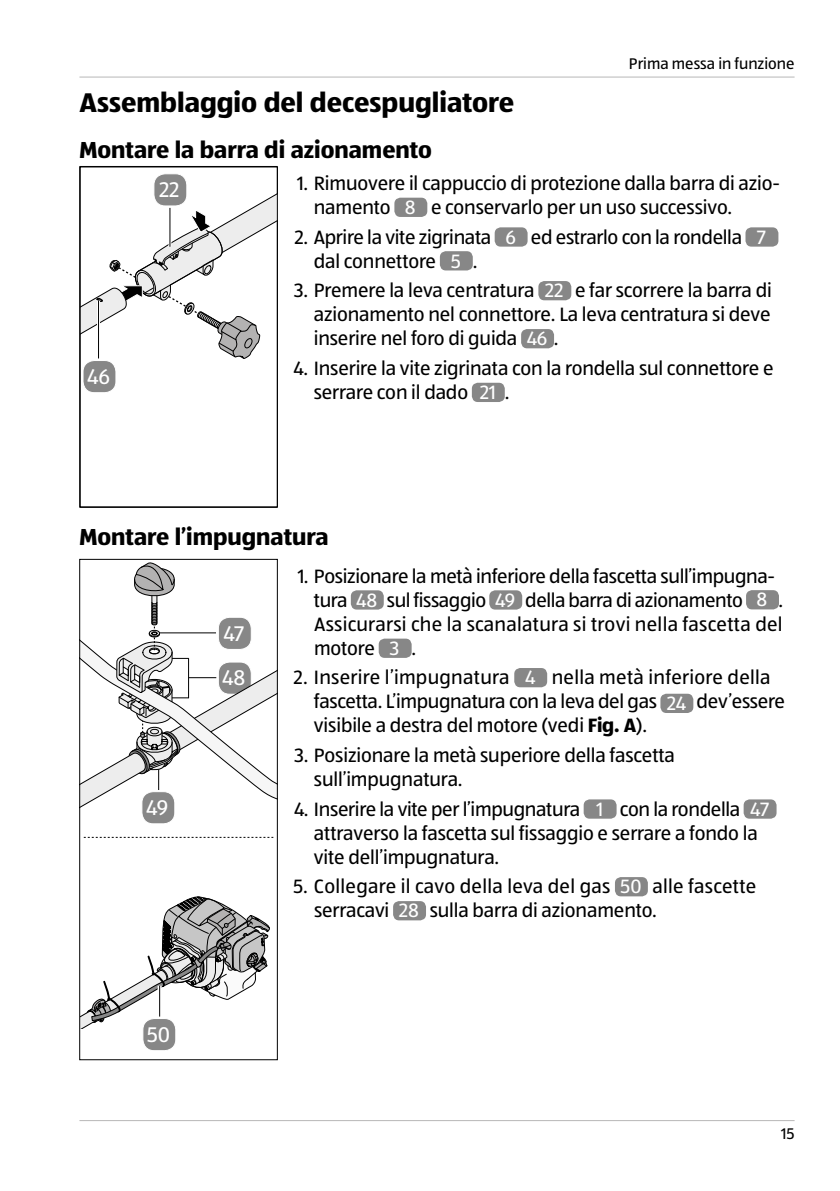
<style>
.page{position:relative;width:840px;height:1191px;background:#fff}
.page>*{position:absolute;margin:0;border:0;box-sizing:border-box;transform-origin:0 0}
.t1{font:700 28px "ALDISUEDOT";color:#000}
.t2{font:700 24px "ALDISUEDOT";color:#000}
.t3{font:22px/44.8px "ALDISUEDOT";color:#fff}
.t4{font:20px/24px "ALDISUEDOT";letter-spacing:-.005em;color:#000}
.t5{font:16px "ALDISUEDOT";color:#000}
.s1{color:#fff}
.s2{font-weight:700}
</style>
<div class="page">
<hr style="left:79px;top:77px;width:715px;height:1px;background:#b8b7b7">
<hr style="left:79px;top:1120px;width:715px;height:1px;background:#b8b7b7">
<hr style="left:79px;top:166px;width:198px;height:1px;background:#000">
<hr style="left:79px;top:167px;width:1px;height:340px;background:#000">
<hr style="left:277px;top:167px;width:1px;height:340px;background:#000">
<hr style="left:79px;top:507px;width:198px;height:1px;background:#000">
<svg style="left:82px;top:194px;width:193px;height:165px"></svg>
<div style="left:80px;top:167px;width:197px;height:340px;border:1px solid #000"></div>
<div style="left:83px;top:360px;width:33px;height:33px;background:#878787;border-radius:11px"></div>
<div style="left:82px;top:360px;width:34px;height:33px;border:1px solid #fff;border-radius:11px"></div>
<hr style="left:97px;top:301px;width:3px;height:57px;background:#fff">
<hr style="left:98px;top:301px;width:1px;height:57px;background:#000">
<div style="left:154px;top:174px;width:33px;height:32px;background:#878787;border-radius:11px"></div>
<div style="left:153px;top:173px;width:34px;height:33px;border:1px solid #fff;border-radius:11px"></div>
<hr style="left:168px;top:208px;width:3px;height:39px;background:#fff">
<hr style="left:169px;top:208px;width:1px;height:39px;background:#000">
<div style="left:394px;top:198px;width:33px;height:19px;background:#878787;border-radius:6px"></div>
<div style="left:494px;top:227px;width:33px;height:20px;background:#878787;border-radius:6px"></div>
<div style="left:745px;top:227px;width:33px;height:20px;background:#878787;border-radius:6px"></div>
<div style="left:439px;top:251px;width:33px;height:19px;background:#878787;border-radius:6px"></div>
<div style="left:538px;top:281px;width:33px;height:19px;background:#878787;border-radius:6px"></div>
<div style="left:521px;top:329px;width:32px;height:19px;background:#878787;border-radius:6px"></div>
<div style="left:471px;top:383px;width:33px;height:19px;background:#878787;border-radius:6px"></div>
<svg style="left:81px;top:896px;width:189px;height:132px"></svg>
<svg style="left:157px;top:985px;width:4px;height:31px"></svg>
<hr style="left:159px;top:985px;width:1px;height:31px;background:#000">
<div style="left:143px;top:1018px;width:33px;height:32px;background:#878787;border-radius:11px"></div>
<div style="left:142px;top:1018px;width:34px;height:33px;border:1px solid #fff;border-radius:11px"></div>
<svg style="left:81px;top:562px;width:194px;height:276px"></svg>
<div style="left:79px;top:559px;width:198px;height:501px;border:1px solid #000"></div>
<div style="left:350px;top:590px;width:33px;height:19px;background:#878787;border-radius:6px"></div>
<div style="left:489px;top:590px;width:33px;height:19px;background:#878787;border-radius:6px"></div>
<div style="left:745px;top:590px;width:33px;height:19px;background:#878787;border-radius:6px"></div>
<div style="left:378px;top:638px;width:33px;height:20px;background:#878787;border-radius:6px"></div>
<div style="left:514px;top:668px;width:33px;height:19px;background:#878787;border-radius:6px"></div>
<div style="left:660px;top:693px;width:33px;height:20px;background:#878787;border-radius:6px"></div>
<div style="left:583px;top:799px;width:33px;height:19px;background:#878787;border-radius:6px"></div>
<div style="left:743px;top:799px;width:33px;height:19px;background:#878787;border-radius:6px"></div>
<div style="left:614px;top:877px;width:33px;height:19px;background:#878787;border-radius:6px"></div>
<div style="left:393px;top:901px;width:33px;height:19px;background:#878787;border-radius:6px"></div>
<h1 class="t1" style="left:79px;top:84px;width:436px">Assemblaggio del decespugliatore</h1>
<p class="t2" style="left:79px;top:134px;width:354px">Montare la barra di azionamento</p>
<p class="t5" style="left:628px;top:53px;width:167px">Prima messa in funzione</p>
<p class="t3" style="left:87px;top:353px;width:24px">46</p>
<p class="t3" style="left:159px;top:167px;width:22px">22</p>
<p class="t4" style="left:313px;top:171px;width:467px;text-indent:-16px">1. Rimuovere il cappuccio di protezione dalla barra di azio&shy;namento <span class="s1">8</span> e conservarlo per un uso successivo.</p>
<p class="t4" style="left:313px;top:224px;width:453px;text-indent:-19px">2. Aprire la vite zigrinata <span class="s1">6</span> ed estrarlo con la rondella <span class="s1">7 </span>dal connettore <span class="s1">5</span> .</p>
<p class="t4" style="left:313px;top:278px;width:459px;text-align:justify;text-indent:-20px">3. Premere la leva centratura <span class="s1">22</span> e far scorrere la barra di azionamento nel connettore. La leva centratura si deve inserire nel foro di guida <span class="s1">46</span> .</p>
<p class="t4" style="left:313px;top:356px;width:461px;text-indent:-20px">4. Inserire la vite zigrinata con la rondella sul connettore e serrare con il dado <span class="s1">21</span> .</p>
<p class="t2" style="left:79px;top:521px;width:250px">Montare l’impugnatura</p>
<p class="t3" style="left:146px;top:784px;width:24px">49</p>
<p class="t3" style="left:147px;top:1011px;width:25px">50</p>
<p class="t3" style="left:222px;top:610px;width:25px">47<br>48</p>
<p class="t4" style="left:314px;top:563px;width:470px;text-indent:-16px">1. Posizionare la metà inferiore della fascetta sull’impugna&shy;tura <span class="s1">48</span> sul fissaggio <span class="s1">49</span> della barra di azionamento <span class="s1">8</span> .<br>Assicurarsi che la scanalatura si trovi nella fascetta del motore <span class="s1">3</span> .</p>
<p class="t4" style="left:314px;top:665px;width:472px;text-indent:-20px">2. Inserire l’impugnatura <span class="s1">4</span> nella metà inferiore della fascetta. L’impugnatura con la leva del gas <span class="s1">24</span> dev’essere visibile a destra del motore (vedi <span class="s2">Fig. A</span>).</p>
<p class="t4" style="left:314px;top:742px;width:362px;text-indent:-20px">3. Posizionare la metà superiore della fascetta sull’impugnatura.</p>
<p class="t4" style="left:314px;top:796px;width:456px;text-indent:-20px">4. Inserire la vite per l’impugnatura <span class="s1">1</span> con la rondella <span class="s1">47 </span>attraverso la fascetta sul fissaggio e serrare a fondo la vite dell’impugnatura.</p>
<p class="t4" style="left:314px;top:874px;width:443px;text-indent:-21px">5. Collegare il cavo della leva del gas <span class="s1">50</span> alle fascette serracavi <span class="s1">28</span> sulla barra di azionamento.</p>
<p class="t5" style="left:780px;top:1123px;width:15px">15</p>
</div>
